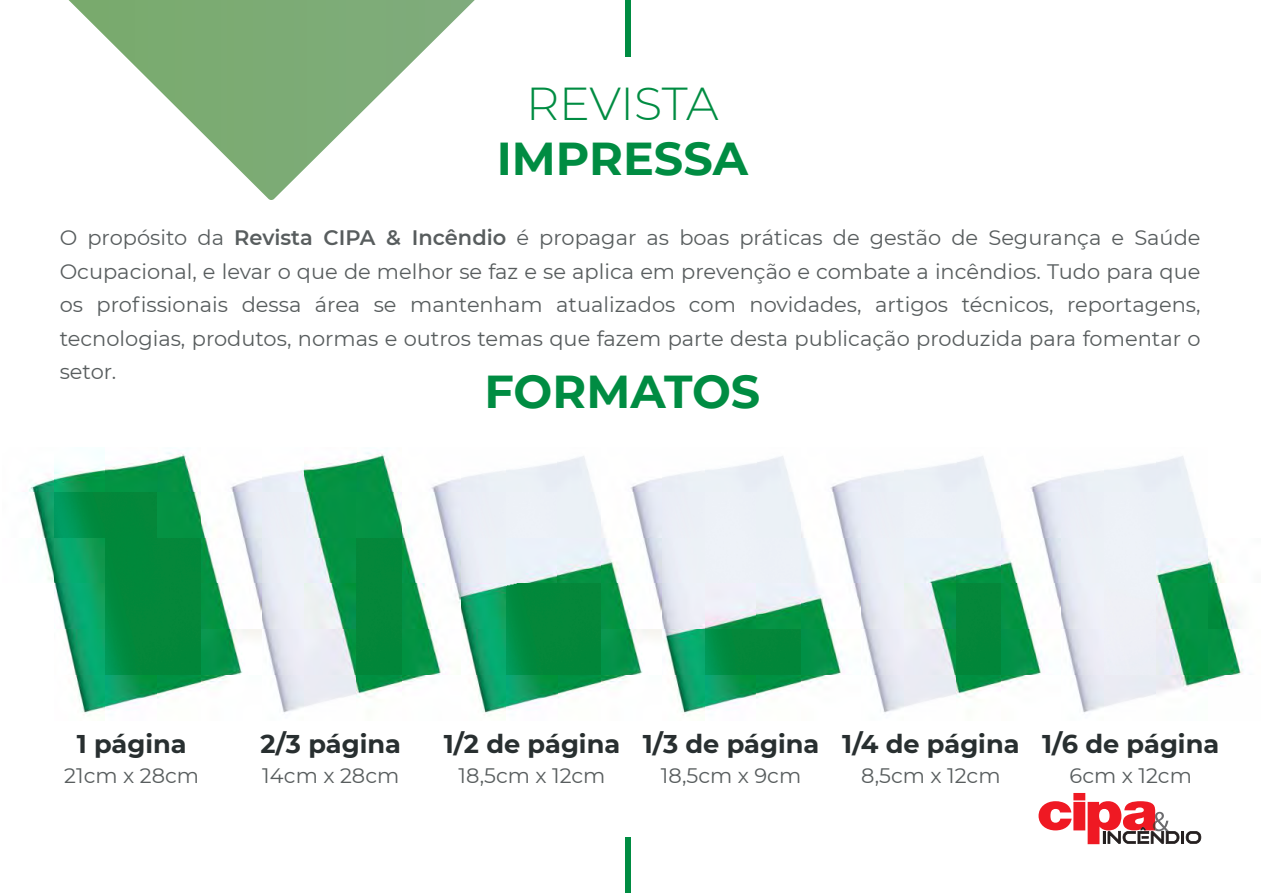
<style>
.page{position:relative;width:1263px;height:893px;background:#fff}
.page>*{position:absolute;margin:0;border:0;box-sizing:border-box;transform-origin:0 0}
.t1{font:700 46.05px "Montserrat";color:#008c42}
.t2{font:300 46.05px "Montserrat";letter-spacing:-.01em;color:#008c42}
.t3{font:700 25.65px "Montserrat";color:#282f30}
.t4{font:21px/33.5px "Montserrat";color:#585d5e;text-align:justify}
.s1{font-weight:600}
</style>
<div class="page">
<div style="left:626px;top:0;width:5px;height:57px;background:#008c42"></div>
<div style="left:626px;top:837px;width:5px;height:56px;background:#008c42"></div>
<svg style="left:1038px;top:793px;width:163px;height:51px"></svg>
<img style="left:29px;top:452px;width:171px;height:41px">
<img style="left:33px;top:493px;width:370px;height:182px">
<img style="left:74px;top:675px;width:154px;height:40px">
<img style="left:231px;top:452px;width:171px;height:41px">
<img style="left:275px;top:675px;width:151px;height:38px">
<img style="left:661px;top:493px;width:340px;height:182px">
<img style="left:610px;top:675px;width:217px;height:40px">
<img style="left:831px;top:456px;width:162px;height:37px">
<img style="left:875px;top:675px;width:152px;height:38px">
<img style="left:1001px;top:456px;width:242px;height:219px">
<img style="left:1075px;top:675px;width:151px;height:38px">
<img style="left:403px;top:456px;width:258px;height:219px">
<img style="left:475px;top:675px;width:135px;height:40px">
<svg style="left:69px;top:0;width:406px;height:200px"></svg>
<h1 class="t2" style="left:526px;top:72px;width:194px">REVISTA</h1>
<h1 class="t1" style="left:497px;top:126px;width:253px">IMPRESSA</h1>
<p class="t4" style="left:60px;top:220px;width:1142px">O propósito da <span class="s1">Revista CIPA &amp; Incêndio</span> é propagar as boas práticas de gestão de Segurança e Saúde Ocupacional, e levar o que de melhor se faz e se aplica em prevenção e combate a incêndios. Tudo para que os profissionais dessa área se mantenham atualizados com novidades, artigos técnicos, reportagens, tecnologias, produtos, normas e outros temas que fazem parte desta publicação produzida para fomentar o setor.</p>
<h1 class="t1" style="left:484px;top:359px;width:277px">FORMATOS</h1>
<p class="t3" style="left:77px;top:725px;width:111px">1 página</p>
<p class="t4" style="left:64px;top:758px;width:136px">21cm x 28cm</p>
<p class="t3" style="left:260px;top:725px;width:142px">2/3 página</p>
<p class="t4" style="left:262px;top:758px;width:139px">14cm x 28cm</p>
<p class="t3" style="left:444px;top:725px;width:178px">1/2 de página</p>
<p class="t4" style="left:459px;top:758px;width:148px">18,5cm x 12cm</p>
<p class="t3" style="left:643px;top:725px;width:178px">1/3 de página</p>
<p class="t4" style="left:661px;top:758px;width:142px">18,5cm x 9cm</p>
<p class="t3" style="left:842px;top:725px;width:179px">1/4 de página</p>
<p class="t4" style="left:861px;top:758px;width:141px">8,5cm x 12cm</p>
<p class="t3" style="left:1042px;top:725px;width:179px">1/6 de página</p>
<p class="t4" style="left:1069px;top:758px;width:124px">6cm x 12cm</p>
</div>
